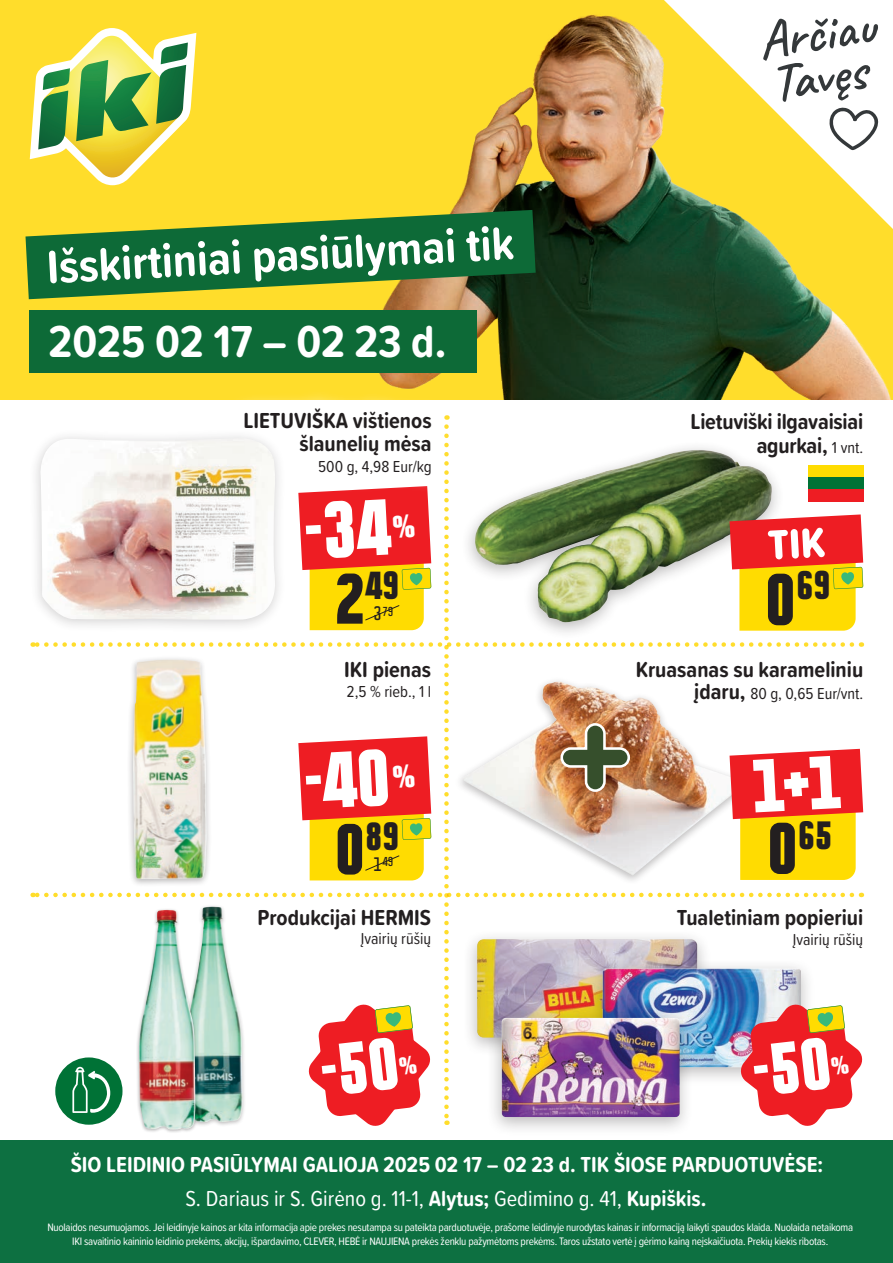
<style>
.page{position:relative;width:893px;height:1263px;background:#fff}
.page>*{position:absolute;margin:0;border:0;box-sizing:border-box;transform-origin:0 0}
.t1{font:900 condensed 65.7px "Politica";color:#231f20}
.t2{font:700 48.15px "Proxima Soft Cond";color:#fff}
.t3{font:700 46.5px "Proxima Soft Cond";color:#fff}
.t4{font:900 condensed 36.3px "Politica";color:#231f20}
.t5{font:900 condensed 36.15px "Politica";color:#231f20}
.t6{font:900 condensed 35.7px "Politica";color:#231f20}
.t7{font:700 22.5px/24px "Proxima Soft Cond";color:#231f20;text-align:right}
.t8{font:700 22.5px/33.6px "Proxima Soft Cond";color:#fff;text-align:center}
.t9{font:16.5px "Proxima Soft Cond";color:#231f20}
.t10{font:700 condensed 11.85px "Politica";color:#231f20;scale:1.04 1}
.t11{font:11.25px/13.5px "Proxima Soft Cond";letter-spacing:-.025em;color:#fff;text-align:center}
.s1{font-size:64.65px}
.s2{font-size:17.85px}
.s3{font-weight:400;font-size:16.5px}
.s4{font-weight:700;font-size:22.5px}
.s5{font-size:65.4px}
.s6{font-weight:400}
</style>
<div class="page">
<div style="left:487px;top:1008px;width:207px;height:128px;background:#f9f9f9"></div>
<div style="left:0;top:1140px;width:893px;height:123px;background:#0d7041"></div>
<div style="left:0;top:0;width:893px;height:400px;background:#ffdd2b"></div>
<img style="left:379px;top:15px;width:512px;height:385px">
<svg style="left:26px;top:210px;width:510px;height:89px;fill:#0d6a37"></svg>
<div style="left:29px;top:310px;width:448px;height:63px;background:#0d6a37"></div>
<svg style="left:664px;top:0;width:229px;height:229px"></svg>
<svg style="left:763px;top:18px;width:115px;height:132px"></svg>
<svg style="left:30px;top:28px;width:166px;height:157px"></svg>
<div style="left:225px;top:389px;width:225px;height:105px;background:#fff;opacity:.75"></div>
<img style="left:33px;top:427px;width:831px;height:700px">
<h2 class="t2" style="left:45px;top:231px;width:469px;rotate:-3deg">Išskirtiniai pasiūlymai tik</h2>
<h3 class="t3" style="left:49px;top:307px;width:399px">2025 02 17 – 02 23 d.</h3>
<h3 class="t7" style="left:243px;top:409px;width:190px;line-height:22.5px">LIETUVIŠKA vištienos šlaunelių mėsa</h3>
<h3 class="t9" style="left:318px;top:454px;width:115px">500 g, 4,98 Eur/kg</h3>
<h3 class="t6" style="left:335px;top:558px;width:66px"><span class="s1">2</span>49</h3>
<p class="t10" style="left:373px;top:602px;width:21px"><span class="s2">3</span>79</p>
<h3 class="t7" style="left:344px;top:656px;width:89px">IKI pienas</h3>
<h3 class="t9" style="left:347px;top:679px;width:86px">2,5 % rieb., 1 l</h3>
<h3 class="t6" style="left:335px;top:808px;width:66px"><span class="s1">0</span>89</h3>
<p class="t10" style="left:373px;top:852px;width:21px"><span class="s2">1</span>49</p>
<h3 class="t7" style="left:257px;top:904px;width:175px">Produkcijai HERMIS</h3>
<h3 class="t9" style="left:361px;top:927px;width:72px">Įvairių rūšių</h3>
<h3 class="t7" style="left:691px;top:409px;width:174px">Lietuviški ilgavaisiai agurkai, <span class="s3">1 vnt.</span></h3>
<h3 class="t4" style="left:796px;top:557px;width:36px">69</h3>
<h1 class="t1" style="left:765px;top:548px;width:32px">0</h1>
<h3 class="t7" style="left:636px;top:656px;width:229px">Kruasanas su karameliniu</h3>
<h3 class="t9" style="left:694px;top:681px;width:170px"><span class="s4">įdaru,</span> 80 g, 0,65 Eur/vnt.</h3>
<h3 class="t5" style="left:767px;top:807px;width:66px"><span class="s5">0</span>65</h3>
<h3 class="t7" style="left:677px;top:905px;width:188px">Tualetiniam popieriui</h3>
<h3 class="t9" style="left:793px;top:927px;width:72px">Įvairių rūšių</h3>
<h3 class="t8" style="left:71px;top:1147px;width:754px">ŠIO LEIDINIO PASIŪLYMAI GALIOJA 2025 02 17 – 02 23 d. TIK ŠIOSE PARDUOTUVĖSE:<br><span class="s6">S. Dariaus ir S. Girėno g. 11-1,</span> Alytus; <span class="s6">Gedimino g. 41,</span> Kupiškis.</h3>
<p class="t11" style="left:47px;top:1220px;width:807px">Nuolaidos nesumuojamos. Jei leidinyje kainos ar kita informacija apie prekes nesutampa su pateikta parduotuvėje, prašome leidinyje nurodytas kainas ir informaciją laikyti spaudos klaida. Nuolaida netaikoma<br>IKI savaitinio kaininio leidinio prekėms, akcijų, išpardavimo, CLEVER, HEBĖ ir NAUJIENA prekės ženklu pažymėtoms prekėms. Taros užstato vertė į gėrimo kainą neįskaičiuota. Prekių kiekis ribotas.</p>
</div>
